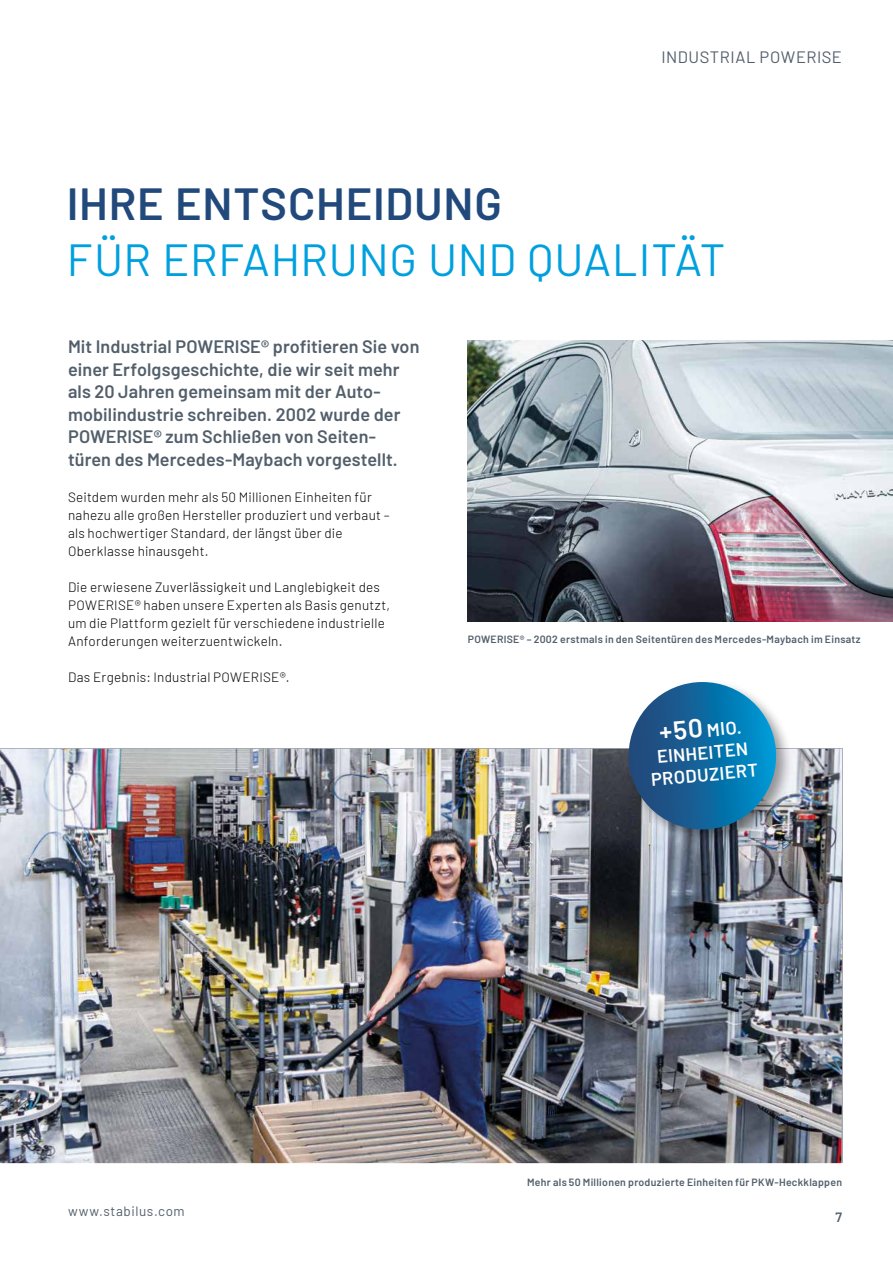
<style>
.page{position:relative;width:893px;height:1263px;background:#fff}
.page>*{position:absolute;margin:0;border:0;box-sizing:border-box;transform-origin:0 0}
.t1{font:45px "Barlow";letter-spacing:.01em;color:#00a0de}
.t2{font:600 45px "Barlow";letter-spacing:.02em;color:#21497c}
.t3{font:600 18.15px/22.2px "Barlow";color:#fff;text-align:center}
.t4{font:600 18px/22.5px "Barlow";letter-spacing:.005em;color:#525f6b}
.t5{font:16.5px "Barlow";letter-spacing:.03em;color:#525f6b}
.t6{font:300 13.5px/18px "Barlow";letter-spacing:.015em;color:#000}
.t7{font:13.5px "Barlow";letter-spacing:.045em;color:#525f6b}
.t8{font:600 13.5px "Barlow";color:#525f6b}
.t9{font:600 10.5px "Barlow";letter-spacing:.03em;color:#525f6b}
.s1{font-size:26.1px}
</style>
<div class="page">
<img style="left:468px;top:341px;width:425px;height:280px">
<img style="left:0;top:749px;width:842px;height:414px">
<div style="left:625px;top:678px;width:168px;height:169px;background:#000;opacity:.4"></div>
<svg style="left:625px;top:682px;width:154px;height:151px;background:#3a7da6"></svg>
<p class="t5" style="left:662px;top:45px;width:182px">INDUSTRIAL POWERISE</p>
<h1 class="t2" style="left:67px;top:171px;width:437px">IHRE ENTSCHEIDUNG</h1>
<h1 class="t1" style="left:67px;top:228px;width:660px">FÜR ERFAHRUNG UND QUALITÄT</h1>
<p class="t4" style="left:68px;top:334px;width:353px">Mit Industrial POWERISE® profitieren Sie von einer Erfolgsgeschichte, die wir seit mehr als 20 Jahren gemeinsam mit der Auto&shy;mobilindustrie schreiben. 2002 wurde der POWERISE® zum Schließen von Seiten&shy;türen des Mercedes-Maybach vorgestellt.</p>
<p class="t6" style="left:68px;top:487px;width:323px">Seitdem wurden mehr als 50 Millionen Einheiten für nahezu alle großen Hersteller produziert und verbaut – als hochwertiger Standard, der längst über die Oberklasse hinausgeht.</p>
<p class="t6" style="left:68px;top:577px;width:324px">Die erwiesene Zuverlässigkeit und Langlebigkeit des POWERISE® haben unsere Experten als Basis genutzt, um die Plattform gezielt für verschiedene industrielle Anforderungen weiterzuentwickeln.</p>
<p class="t6" style="left:68px;top:667px;width:223px">Das Ergebnis: Industrial POWERISE®.</p>
<p class="t9" style="left:468px;top:632px;width:394px">POWERISE® – 2002 erstmals in den Seitentüren des Mercedes-Maybach im Einsatz</p>
<h2 class="t3" style="left:646px;top:723px;width:109px;rotate:-5deg"><span class="s1">+50</span> MIO.<br>EINHEITEN<br>PRODUZIERT</h2>
<p class="t7" style="left:68px;top:1201px;width:118px">www.stabilus.com</p>
<p class="t9" style="left:527px;top:1175px;width:316px">Mehr als 50 Millionen produzierte Einheiten für PKW-Heckklappen</p>
<p class="t8" style="left:835px;top:1208px;width:8px">7</p>
</div>
